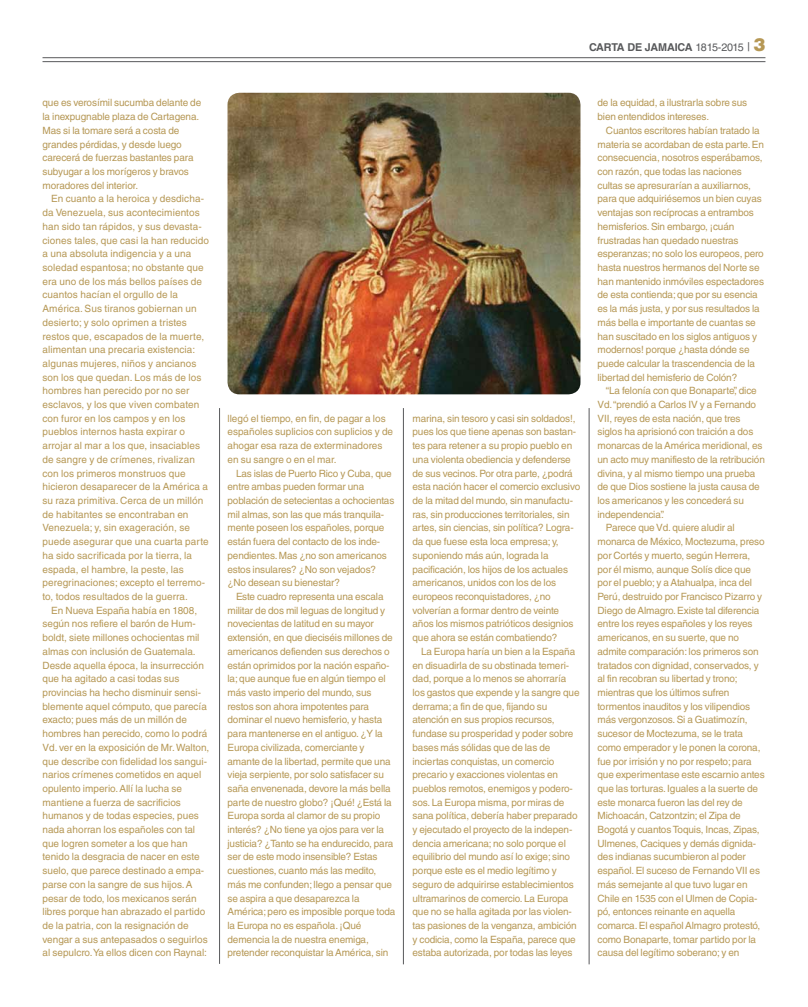
<style>
.page{position:relative;width:808px;height:1007px;background:#fff}
.page>*{position:absolute;margin:0;border:0;box-sizing:border-box;transform-origin:0 0}
.t1{font:700 10.8px "Helvetica LT Std";letter-spacing:-.015em;color:#58595b}
.t2{font:10px/13.7px "Helvetica LT Std";letter-spacing:-.015em;color:#b69855}
.t3{font:10px/13.7px "Helvetica LT Std";letter-spacing:.01em;color:#b69855}
.s1{font-weight:400}
.s2{font-weight:400;font-size:12px}
.s3{font-weight:900;font-size:18px;color:#b69855}
</style>
<div class="page">
<hr style="left:43px;top:61px;width:722px;height:1px;background:#58595b">
<hr style="left:43px;top:57px;width:722px;height:1px;background:#58595b">
<hr style="left:589px;top:408px;width:1px;height:556px;background:#58595b">
<hr style="left:403px;top:408px;width:1px;height:556px;background:#58595b">
<hr style="left:219px;top:408px;width:1px;height:555px;background:#58595b">
<img style="left:227px;top:93px;width:353px;height:301px">
<p class="t1" style="left:589px;top:41px;width:178px">CARTA DE JAMAICA <span class="s1">1815-2015</span> <span class="s2">|</span> <span class="s3">3</span></p>
<p class="t2" style="left:43px;top:96px;width:160px">que es verosímil sucumba delante de la inexpugnable plaza de Cartagena.<br>Mas si la tomare será a costa de grandes pérdidas, y desde luego carecerá de fuerzas bastantes para subyugar a los morígeros y bravos moradores del interior.</p>
<p class="t3" style="left:43px;top:192px;width:168px;text-indent:8px">En cuanto a la heroica y desdicha&shy;da Venezuela, sus acontecimientos han sido tan rápidos, y sus devasta&shy;ciones tales, que casi la han reducido a una absoluta indigencia y a una soledad espantosa; no obstante que era uno de los más bellos países de cuantos hacían el orgullo de la América. Sus tiranos gobiernan un desierto; y solo oprimen a tristes restos que, escapados de la muerte, alimentan una precaria existencia: algunas mujeres, niños y ancianos son los que quedan. Los más de los hombres han perecido por no ser esclavos, y los que viven combaten con furor en los campos y en los pueblos internos hasta expirar o arrojar al mar a los que, insaciables de sangre y de crímenes, rivalizan con los primeros monstruos que hicieron desaparecer de la América a su raza primitiva. Cerca de un millón de habitantes se encontraban en Venezuela; y, sin exageración, se puede asegurar que una cuarta parte ha sido sacrificada por la tierra, la espada, el hambre, la peste, las peregrinaciones; excepto el terremo&shy;to, todos resultados de la guerra.</p>
<p class="t2" style="left:43px;top:603px;width:168px;text-indent:8px">En Nueva España había en 1808, según nos refiere el barón de Hum&shy;boldt, siete millones ochocientas mil almas con inclusión de Guatemala.<br>Desde aquella época, la insurrección que ha agitado a casi todas sus provincias ha hecho disminuir sensi&shy;blemente aquel cómputo, que parecía exacto; pues más de un millón de hombres han perecido, como lo podrá Vd. ver en la exposición de Mr. Walton, que describe con fidelidad los sangui&shy;narios crímenes cometidos en aquel opulento imperio. Allí la lucha se mantiene a fuerza de sacrificios humanos y de todas especies, pues nada ahorran los españoles con tal que logren someter a los que han tenido la desgracia de nacer en este suelo, que parece destinado a empa&shy;parse con la sangre de sus hijos. A pesar de todo, los mexicanos serán libres porque han abrazado el partido de la patria, con la resignación de vengar a sus antepasados o seguirlos al sepulcro. Ya ellos dicen con Raynal:</p>
<p class="t2" style="left:227px;top:411px;width:167px">llegó el tiempo, en fin, de pagar a los españoles suplicios con suplicios y de ahogar esa raza de exterminadores en su sangre o en el mar.</p>
<p class="t2" style="left:227px;top:466px;width:168px;text-indent:8px">Las islas de Puerto Rico y Cuba, que entre ambas pueden formar una población de setecientas a ochocientas mil almas, son las que más tranquila&shy;mente poseen los españoles, porque están fuera del contacto de los inde&shy;pendientes. Mas ¿no son americanos estos insulares? ¿No son vejados? ¿No desean su bienestar?</p>
<p class="t2" style="left:227px;top:589px;width:169px;text-indent:8px">Este cuadro representa una escala militar de dos mil leguas de longitud y novecientas de latitud en su mayor extensión, en que dieciséis millones de americanos defienden sus derechos o están oprimidos por la nación españo&shy;la; que aunque fue en algún tiempo el más vasto imperio del mundo, sus restos son ahora impotentes para dominar el nuevo hemisferio, y hasta para mantenerse en el antiguo. ¿Y la Europa civilizada, comerciante y amante de la libertad, permite que una vieja serpiente, por solo satisfacer su saña envenenada, devore la más bella parte de nuestro globo? ¡Qué! ¿Está la Europa sorda al clamor de su propio interés? ¿No tiene ya ojos para ver la justicia? ¿Tanto se ha endurecido, para ser de este modo insensible? Estas cuestiones, cuanto más las medito, más me confunden; llego a pensar que se aspira a que desaparezca la América; pero es imposible porque toda la Europa no es española. ¡Qué demencia la de nuestra enemiga, pretender reconquistar la América, sin</p>
<p class="t2" style="left:412px;top:411px;width:169px">marina, sin tesoro y casi sin soldados!, pues los que tiene apenas son bastan&shy;tes para retener a su propio pueblo en una violenta obediencia y defenderse de sus vecinos. Por otra parte, ¿podrá esta nación hacer el comercio exclusivo de la mitad del mundo, sin manufactu&shy;ras, sin producciones territoriales, sin artes, sin ciencias, sin política? Logra&shy;da que fuese esta loca empresa; y, suponiendo más aún, lograda la pacificación, los hijos de los actuales americanos, unidos con los de los europeos reconquistadores, ¿no volverían a formar dentro de veinte años los mismos patrióticos designios que ahora se están combatiendo?</p>
<p class="t2" style="left:412px;top:644px;width:169px;text-indent:8px">La Europa haría un bien a la España en disuadirla de su obstinada temeri&shy;dad, porque a lo menos se ahorraría los gastos que expende y la sangre que derrama; a fin de que, fijando su atención en sus propios recursos, fundase su prosperidad y poder sobre bases más sólidas que de las de inciertas conquistas, un comercio precario y exacciones violentas en pueblos remotos, enemigos y podero&shy;sos. La Europa misma, por miras de sana política, debería haber preparado y ejecutado el proyecto de la indepen&shy;dencia americana; no solo porque el equilibrio del mundo así lo exige; sino porque este es el medio legítimo y seguro de adquirirse establecimientos ultramarinos de comercio. La Europa que no se halla agitada por las violen&shy;tas pasiones de la venganza, ambición y codicia, como la España, parece que estaba autorizada, por todas las leyes</p>
<p class="t2" style="left:597px;top:96px;width:151px">de la equidad, a ilustrarla sobre sus bien entendidos intereses.</p>
<p class="t2" style="left:597px;top:123px;width:168px;text-indent:8px">Cuantos escritores habían tratado la materia se acordaban de esta parte. En consecuencia, nosotros esperábamos, con razón, que todas las naciones cultas se apresurarían a auxiliarnos, para que adquiriésemos un bien cuyas ventajas son recíprocas a entrambos hemisferios. Sin embargo, ¡cuán frustradas han quedado nuestras esperanzas; no solo los europeos, pero hasta nuestros hermanos del Norte se han mantenido inmóviles espectadores de esta contienda; que por su esencia es la más justa, y por sus resultados la más bella e importante de cuantas se han suscitado en los siglos antiguos y modernos! porque ¿hasta dónde se puede calcular la trascendencia de la libertad del hemisferio de Colón?</p>
<p class="t2" style="left:606px;top:384px;width:152px">“La felonía con que Bonaparte”, dice</p>
<p class="t2" style="left:597px;top:397px;width:160px">Vd. “prendió a Carlos IV y a Fernando</p>
<p class="t2" style="left:597px;top:411px;width:145px">VII, reyes de esta nación, que tres</p>
<p class="t2" style="left:597px;top:425px;width:157px">siglos ha aprisionó con traición a dos</p>
<p class="t2" style="left:597px;top:439px;width:166px">monarcas de la América meridional, es</p>
<p class="t2" style="left:597px;top:452px;width:169px">un acto muy manifiesto de la retribución</p>
<p class="t2" style="left:597px;top:466px;width:159px">divina, y al mismo tiempo una prueba</p>
<p class="t2" style="left:597px;top:480px;width:164px">de que Dios sostiene la justa causa de</p>
<p class="t2" style="left:597px;top:493px;width:148px">los americanos y les concederá su</p>
<p class="t2" style="left:597px;top:507px;width:68px">independencia”.</p>
<p class="t2" style="left:606px;top:521px;width:130px">Parece que Vd. quiere aludir al</p>
<p class="t2" style="left:597px;top:534px;width:169px">monarca de México, Moctezuma, preso</p>
<p class="t2" style="left:597px;top:548px;width:154px">por Cortés y muerto, según Herrera,</p>
<p class="t2" style="left:597px;top:562px;width:155px">por él mismo, aunque Solís dice que</p>
<p class="t2" style="left:597px;top:576px;width:156px">por el pueblo; y a Atahualpa, inca del</p>
<p class="t2" style="left:597px;top:589px;width:166px">Perú, destruido por Francisco Pizarro y</p>
<p class="t2" style="left:597px;top:603px;width:163px">Diego de Almagro. Existe tal diferencia</p>
<p class="t2" style="left:597px;top:617px;width:157px">entre los reyes españoles y los reyes</p>
<p class="t2" style="left:597px;top:630px;width:143px">americanos, en su suerte, que no</p>
<p class="t2" style="left:597px;top:644px;width:163px">admite comparación: los primeros son</p>
<p class="t2" style="left:597px;top:658px;width:163px">tratados con dignidad, conservados, y</p>
<p class="t2" style="left:597px;top:671px;width:142px">al fin recobran su libertad y trono;</p>
<p class="t2" style="left:597px;top:685px;width:133px">mientras que los últimos sufren</p>
<p class="t2" style="left:597px;top:699px;width:154px">tormentos inauditos y los vilipendios</p>
<p class="t2" style="left:597px;top:713px;width:152px">más vergonzosos. Si a Guatimozín,</p>
<p class="t2" style="left:597px;top:726px;width:147px">sucesor de Moctezuma, se le trata</p>
<p class="t2" style="left:597px;top:740px;width:164px">como emperador y le ponen la corona,</p>
<p class="t2" style="left:597px;top:754px;width:156px">fue por irrisión y no por respeto; para</p>
<p class="t2" style="left:597px;top:767px;width:169px">que experimentase este escarnio antes</p>
<p class="t2" style="left:597px;top:781px;width:162px">que las torturas. Iguales a la suerte de</p>
<p class="t2" style="left:597px;top:795px;width:147px">este monarca fueron las del rey de</p>
<p class="t2" style="left:597px;top:808px;width:145px">Michoacán, Catzontzin; el Zipa de</p>
<p class="t2" style="left:597px;top:822px;width:164px">Bogotá y cuantos Toquis, Incas, Zipas,</p>
<p class="t2" style="left:597px;top:836px;width:160px">Ulmenes, Caciques y demás dignida-</p>
<p class="t2" style="left:597px;top:850px;width:150px">des indianas sucumbieron al poder</p>
<p class="t2" style="left:597px;top:863px;width:164px">español. El suceso de Fernando VII es</p>
<p class="t2" style="left:597px;top:877px;width:152px">más semejante al que tuvo lugar en</p>
<p class="t2" style="left:597px;top:891px;width:161px">Chile en 1535 con el Ulmen de Copia-</p>
<p class="t2" style="left:597px;top:904px;width:139px">pó, entonces reinante en aquella</p>
<p class="t2" style="left:597px;top:918px;width:164px">comarca. El español Almagro protestó,</p>
<p class="t2" style="left:597px;top:932px;width:160px">como Bonaparte, tomar partido por la</p>
<p class="t2" style="left:597px;top:945px;width:143px">causa del legítimo soberano; y en</p>
</div>
